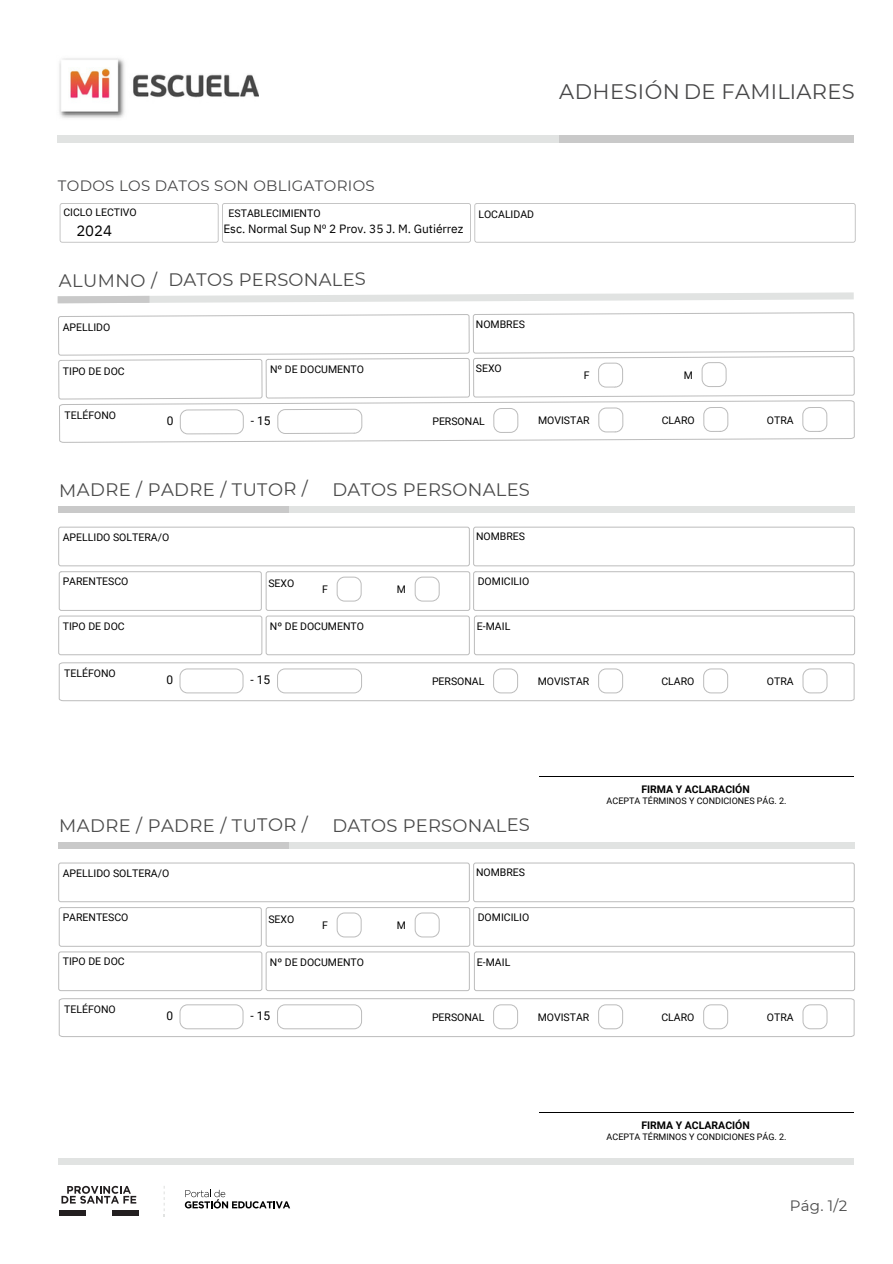
<style>
.page{position:relative;width:893px;height:1264px;background:#fff}
.page>*{position:absolute;margin:0;border:0;box-sizing:border-box;transform-origin:0 0}
.t1{font:21px "Montserrat";letter-spacing:.01em;color:#474748}
.t2{font:18px "Montserrat";letter-spacing:.01em;color:#4a4a4a}
.t3{font:15px "Montserrat";letter-spacing:.02em;color:#474748}
.t4{font:15px "Montserrat";color:#4a4a4a}
.t5{font:15px "IBM Plex Sans";color:#000}
.t6{font:12px "IBM Plex Sans";letter-spacing:-.005em;color:#000}
.t7{font:12px "Roboto";color:#000}
.t8{font:10.5px "Roboto";color:#000}
.t9{font:700 10.5px "Roboto";color:#000}
.t10{font:9px "Roboto";color:#000}
</style>
<div class="page">
<svg style="left:60px;top:203px;width:795px;height:40px"></svg>
<div style="left:58px;top:135px;width:503px;height:7px;background:#e1e3e2"></div>
<div style="left:559px;top:135px;width:294px;height:7px;background:#c9c9c9"></div>
<img style="left:59px;top:58px;width:199px;height:60px">
<div style="left:59px;top:1209px;width:26px;height:6px;background:#231f20"></div>
<div style="left:112px;top:1209px;width:26px;height:6px;background:#231f20"></div>
<svg style="left:61px;top:1185px;width:75px;height:18px"></svg>
<svg style="left:164px;top:1186px;width:1px;height:30px"></svg>
<svg style="left:185px;top:1189px;width:105px;height:19px"></svg>
<div style="left:58px;top:1158px;width:795px;height:7px;background:#e1e3e2"></div>
<hr style="left:539px;top:775px;width:315px;height:1px;background:#000">
<hr style="left:539px;top:1111px;width:315px;height:1px;background:#000">
<div style="left:59px;top:571px;width:203px;height:40px;border:1px solid #bcbcbc;border-radius:2px"></div>
<div style="left:58px;top:526px;width:411px;height:40px;border:1px solid #bcbcbc;border-radius:2px"></div>
<div style="left:473px;top:526px;width:381px;height:40px;border:1px solid #bcbcbc;border-radius:2px"></div>
<div style="left:58px;top:615px;width:204px;height:40px;border:1px solid #bcbcbc;border-radius:2px"></div>
<div style="left:266px;top:615px;width:203px;height:40px;border:1px solid #bcbcbc;border-radius:2px"></div>
<div style="left:474px;top:615px;width:381px;height:40px;border:1px solid #bcbcbc;border-radius:2px"></div>
<div style="left:58px;top:506px;width:796px;height:7px;background:#e1e3e2"></div>
<div style="left:58px;top:506px;width:231px;height:7px;background:#c9c9c9"></div>
<div style="left:266px;top:571px;width:204px;height:40px;border:1px solid #bcbcbc;border-radius:2px"></div>
<div style="left:337px;top:576px;width:24px;height:25px;border:1px solid #bcbcbc;border-radius:7px"></div>
<div style="left:414px;top:576px;width:25px;height:25px;border:1px solid #bcbcbc;border-radius:7px"></div>
<svg style="left:58px;top:662px;width:796px;height:39px"></svg>
<div style="left:493px;top:668px;width:25px;height:25px;border:1px solid #bcbcbc;border-radius:7px"></div>
<div style="left:598px;top:668px;width:25px;height:25px;border:1px solid #bcbcbc;border-radius:7px"></div>
<div style="left:703px;top:668px;width:25px;height:25px;border:1px solid #bcbcbc;border-radius:7px"></div>
<div style="left:802px;top:668px;width:25px;height:25px;border:1px solid #bcbcbc;border-radius:8px"></div>
<div style="left:277px;top:668px;width:85px;height:25px;border:1px solid #bcbcbc;border-radius:7px"></div>
<div style="left:179px;top:668px;width:64px;height:25px;border:1px solid #bcbcbc;border-radius:7px"></div>
<div style="left:473px;top:571px;width:381px;height:40px;border:1px solid #bcbcbc;border-radius:2px"></div>
<div style="left:59px;top:907px;width:203px;height:39px;border:1px solid #bcbcbc;border-radius:2px"></div>
<div style="left:58px;top:862px;width:411px;height:40px;border:1px solid #bcbcbc;border-radius:2px"></div>
<div style="left:473px;top:862px;width:381px;height:40px;border:1px solid #bcbcbc;border-radius:2px"></div>
<div style="left:58px;top:951px;width:204px;height:40px;border:1px solid #bcbcbc;border-radius:2px"></div>
<div style="left:266px;top:951px;width:203px;height:40px;border:1px solid #bcbcbc;border-radius:2px"></div>
<div style="left:474px;top:951px;width:381px;height:40px;border:1px solid #bcbcbc;border-radius:2px"></div>
<div style="left:58px;top:841px;width:796px;height:7px;background:#e1e3e2"></div>
<div style="left:58px;top:841px;width:231px;height:7px;background:#c9c9c9"></div>
<div style="left:266px;top:907px;width:204px;height:39px;border:1px solid #bcbcbc;border-radius:2px"></div>
<div style="left:337px;top:912px;width:24px;height:25px;border:1px solid #bcbcbc;border-radius:7px"></div>
<div style="left:414px;top:912px;width:25px;height:25px;border:1px solid #bcbcbc;border-radius:7px"></div>
<svg style="left:58px;top:998px;width:796px;height:39px"></svg>
<div style="left:493px;top:1004px;width:25px;height:25px;border:1px solid #bcbcbc;border-radius:7px"></div>
<div style="left:598px;top:1004px;width:25px;height:25px;border:1px solid #bcbcbc;border-radius:7px"></div>
<div style="left:703px;top:1004px;width:25px;height:25px;border:1px solid #bcbcbc;border-radius:7px"></div>
<div style="left:802px;top:1004px;width:25px;height:25px;border:1px solid #bcbcbc;border-radius:8px"></div>
<div style="left:277px;top:1004px;width:85px;height:25px;border:1px solid #bcbcbc;border-radius:7px"></div>
<div style="left:179px;top:1004px;width:64px;height:25px;border:1px solid #bcbcbc;border-radius:7px"></div>
<div style="left:473px;top:907px;width:381px;height:39px;border:1px solid #bcbcbc;border-radius:2px"></div>
<svg style="left:58px;top:292px;width:797px;height:151px"></svg>
<div style="left:58px;top:296px;width:91px;height:7px;background:#c9c9c9"></div>
<div style="left:493px;top:408px;width:25px;height:25px;border:1px solid #bcbcbc;border-radius:8px"></div>
<div style="left:598px;top:363px;width:25px;height:24px;border:1px solid #bcbcbc;border-radius:8px"></div>
<div style="left:598px;top:407px;width:25px;height:25px;border:1px solid #bcbcbc;border-radius:8px"></div>
<div style="left:703px;top:407px;width:25px;height:25px;border:1px solid #bcbcbc;border-radius:8px"></div>
<div style="left:802px;top:407px;width:25px;height:25px;border:1px solid #bcbcbc;border-radius:8px"></div>
<div style="left:277px;top:409px;width:85px;height:25px;border:1px solid #bcbcbc;border-radius:8px"></div>
<div style="left:180px;top:409px;width:64px;height:25px;border:1px solid #bcbcbc;border-radius:8px"></div>
<div style="left:701px;top:362px;width:25px;height:25px;border:1px solid #bcbcbc;border-radius:8px"></div>
<p class="t1" style="left:559px;top:79px;width:297px">ADHESIÓN DE FAMILIARES</p>
<p class="t3" style="left:58px;top:176px;width:318px">TODOS LOS DATOS SON OBLIGATORIOS</p>
<p class="t8" style="left:63px;top:207px;width:75px">CICLO LECTIVO</p>
<p class="t8" style="left:228px;top:207px;width:93px">ESTABLECIMIENTO</p>
<p class="t5" style="left:76px;top:221px;width:37px">2024</p>
<p class="t6" style="left:223px;top:221px;width:241px">Esc. Normal Sup Nº 2 Prov. 35 J. M. Gutiérrez</p>
<p class="t8" style="left:478px;top:208px;width:57px">LOCALIDAD</p>
<p class="t2" style="left:59px;top:269px;width:99px">ALUMNO /</p>
<p class="t2" style="left:168px;top:268px;width:199px">DATOS PERSONALES</p>
<p class="t8" style="left:63px;top:321px;width:49px">APELLIDO</p>
<p class="t8" style="left:476px;top:318px;width:51px">NOMBRES</p>
<p class="t8" style="left:63px;top:365px;width:63px">TIPO DE DOC</p>
<p class="t8" style="left:270px;top:363px;width:96px">Nº DE DOCUMENTO</p>
<p class="t8" style="left:476px;top:362px;width:27px">SEXO</p>
<p class="t8" style="left:583px;top:369px;width:7px">F</p>
<p class="t8" style="left:683px;top:369px;width:11px">M</p>
<p class="t8" style="left:64px;top:409px;width:53px">TELÉFONO</p>
<p class="t7" style="left:167px;top:414px;width:8px">0</p>
<p class="t7" style="left:251px;top:413px;width:21px">- 15</p>
<p class="t8" style="left:432px;top:415px;width:54px">PERSONAL</p>
<p class="t8" style="left:538px;top:414px;width:53px">MOVISTAR</p>
<p class="t2" style="left:59px;top:478px;width:250px">MADRE / PADRE / TUTOR /</p>
<p class="t2" style="left:332px;top:478px;width:199px">DATOS PERSONALES</p>
<p class="t8" style="left:63px;top:531px;width:108px">APELLIDO SOLTERA/O</p>
<p class="t8" style="left:476px;top:530px;width:51px">NOMBRES</p>
<p class="t8" style="left:63px;top:575px;width:67px">PARENTESCO</p>
<p class="t8" style="left:268px;top:577px;width:27px">SEXO</p>
<p class="t8" style="left:322px;top:583px;width:7px">F</p>
<p class="t8" style="left:397px;top:583px;width:11px">M</p>
<p class="t8" style="left:477px;top:575px;width:53px">DOMICILIO</p>
<p class="t8" style="left:63px;top:620px;width:63px">TIPO DE DOC</p>
<p class="t8" style="left:270px;top:620px;width:96px">Nº DE DOCUMENTO</p>
<p class="t8" style="left:477px;top:620px;width:35px">E-MAIL</p>
<p class="t8" style="left:64px;top:667px;width:53px">TELÉFONO</p>
<p class="t7" style="left:166px;top:672px;width:8px">0</p>
<p class="t7" style="left:250px;top:672px;width:21px">- 15</p>
<p class="t8" style="left:432px;top:675px;width:54px">PERSONAL</p>
<p class="t8" style="left:537px;top:675px;width:53px">MOVISTAR</p>
<p class="t8" style="left:661px;top:414px;width:34px">CLARO</p>
<p class="t8" style="left:661px;top:675px;width:34px">CLARO</p>
<p class="t8" style="left:766px;top:414px;width:28px">OTRA</p>
<p class="t8" style="left:766px;top:675px;width:28px">OTRA</p>
<p class="t2" style="left:59px;top:814px;width:250px">MADRE / PADRE / TUTOR /</p>
<p class="t2" style="left:332px;top:814px;width:199px">DATOS PERSONALES</p>
<p class="t8" style="left:63px;top:866px;width:108px">APELLIDO SOLTERA/O</p>
<p class="t8" style="left:476px;top:865px;width:51px">NOMBRES</p>
<p class="t8" style="left:63px;top:911px;width:67px">PARENTESCO</p>
<p class="t8" style="left:268px;top:912px;width:27px">SEXO</p>
<p class="t8" style="left:322px;top:919px;width:7px">F</p>
<p class="t8" style="left:397px;top:919px;width:11px">M</p>
<p class="t8" style="left:477px;top:911px;width:53px">DOMICILIO</p>
<p class="t8" style="left:63px;top:955px;width:63px">TIPO DE DOC</p>
<p class="t8" style="left:270px;top:956px;width:96px">Nº DE DOCUMENTO</p>
<p class="t8" style="left:477px;top:956px;width:35px">E-MAIL</p>
<p class="t8" style="left:64px;top:1003px;width:53px">TELÉFONO</p>
<p class="t7" style="left:166px;top:1008px;width:8px">0</p>
<p class="t7" style="left:250px;top:1008px;width:21px">- 15</p>
<p class="t8" style="left:432px;top:1011px;width:54px">PERSONAL</p>
<p class="t8" style="left:537px;top:1011px;width:53px">MOVISTAR</p>
<p class="t9" style="left:641px;top:783px;width:110px">FIRMA Y ACLARACIÓN</p>
<p class="t10" style="left:606px;top:796px;width:181px">ACEPTA TÉRMINOS Y CONDICIONES PÁG. 2.</p>
<p class="t8" style="left:661px;top:1011px;width:34px">CLARO</p>
<p class="t8" style="left:766px;top:1011px;width:28px">OTRA</p>
<p class="t9" style="left:641px;top:1119px;width:110px">FIRMA Y ACLARACIÓN</p>
<p class="t10" style="left:606px;top:1131px;width:181px">ACEPTA TÉRMINOS Y CONDICIONES PÁG. 2.</p>
<p class="t4" style="left:789px;top:1196px;width:59px">Pág. 1/2</p>
</div>
